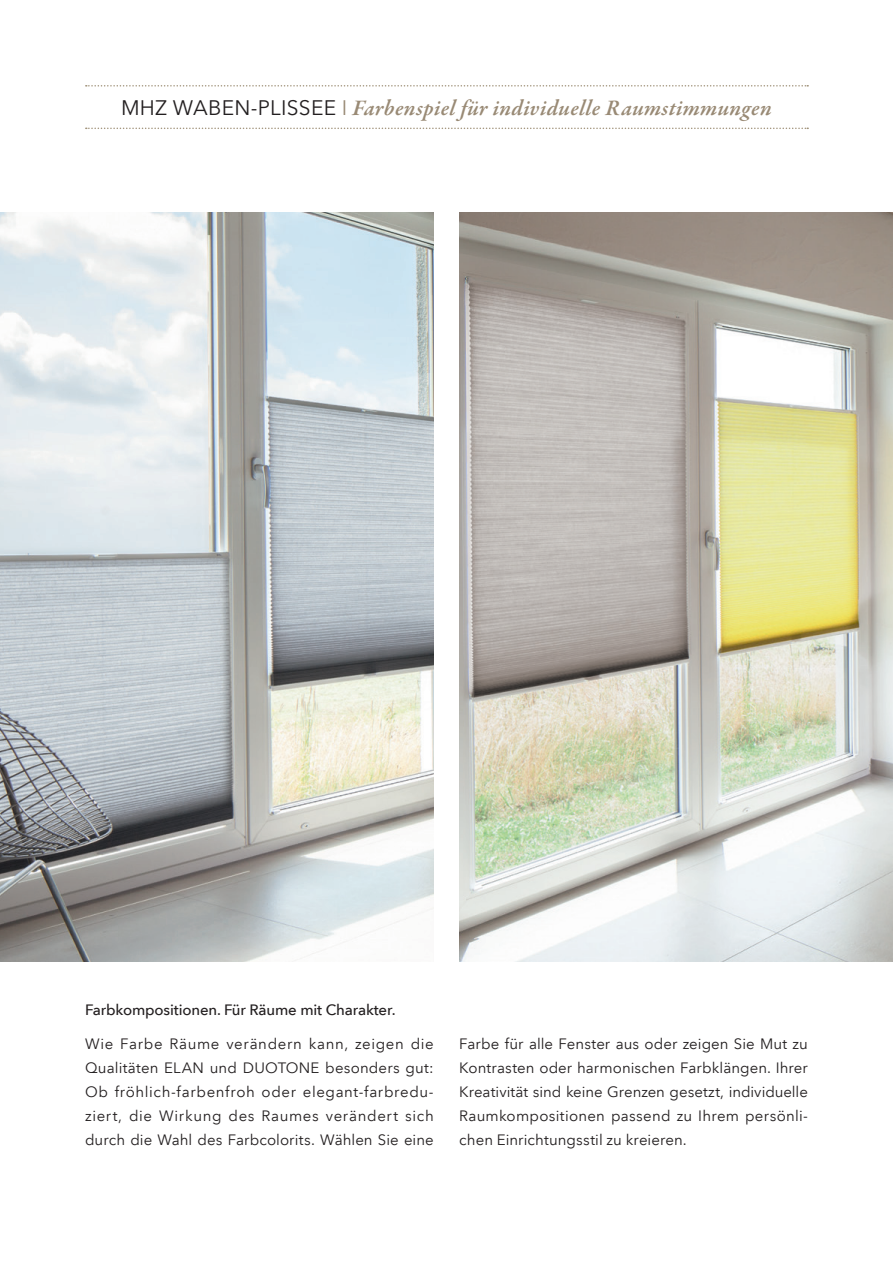
<style>
.page{position:relative;width:893px;height:1263px;background:#fff}
.page>*{position:absolute;margin:0;border:0;box-sizing:border-box;transform-origin:0 0}
.t1{font:italic 600 22.5px "Garamond Premr Pro";letter-spacing:.02em;color:#998a75}
.t2{font:15px/24px "Avenir Next LT Com";letter-spacing:.005em;color:#231f20;text-align:justify}
.t3{font:500 15px "Avenir Next LT Com";letter-spacing:-.01em;color:#231f20}
.s1{font-family:"Avenir Next LT Com";font-weight:400;font-style:normal;font-size:21px;color:#231f20}
.s2{font-family:"Avenir Next LT Com";font-weight:400;font-style:normal;font-size:21px}
</style>
<div class="page">
<img style="left:0;top:213px;width:434px;height:748px">
<img style="left:459px;top:213px;width:434px;height:748px">
<svg style="left:86px;top:85px;width:722px;height:2px"></svg>
<svg style="left:86px;top:128px;width:722px;height:1px"></svg>
<h1 class="t1" style="left:121px;top:94px;width:652px"><span class="s1">MHZ WABEN-PLISSEE</span> <span class="s2">I</span> Farbenspiel für individuelle Raumstimmungen</h1>
<p class="t3" style="left:85px;top:1001px;width:312px">Farbkompositionen. Für Räume mit Charakter.</p>
<p class="t2" style="left:85px;top:1032px;width:350px">Wie Farbe Räume verändern kann, zeigen die Qualitäten ELAN und DUOTONE besonders gut:<br>Ob fröhlich-farbenfroh oder elegant-farbredu&shy;ziert, die Wirkung des Raumes verändert sich durch die Wahl des Farbcolorits. Wählen Sie eine</p>
<p class="t2" style="left:459px;top:1032px;width:350px">Farbe für alle Fenster aus oder zeigen Sie Mut zu Kontrasten oder harmonischen Farbklängen. Ihrer Kreativität sind keine Grenzen gesetzt, individuelle Raumkompositionen passend zu Ihrem persönli&shy;chen Einrichtungsstil zu kreieren.</p>
</div>
